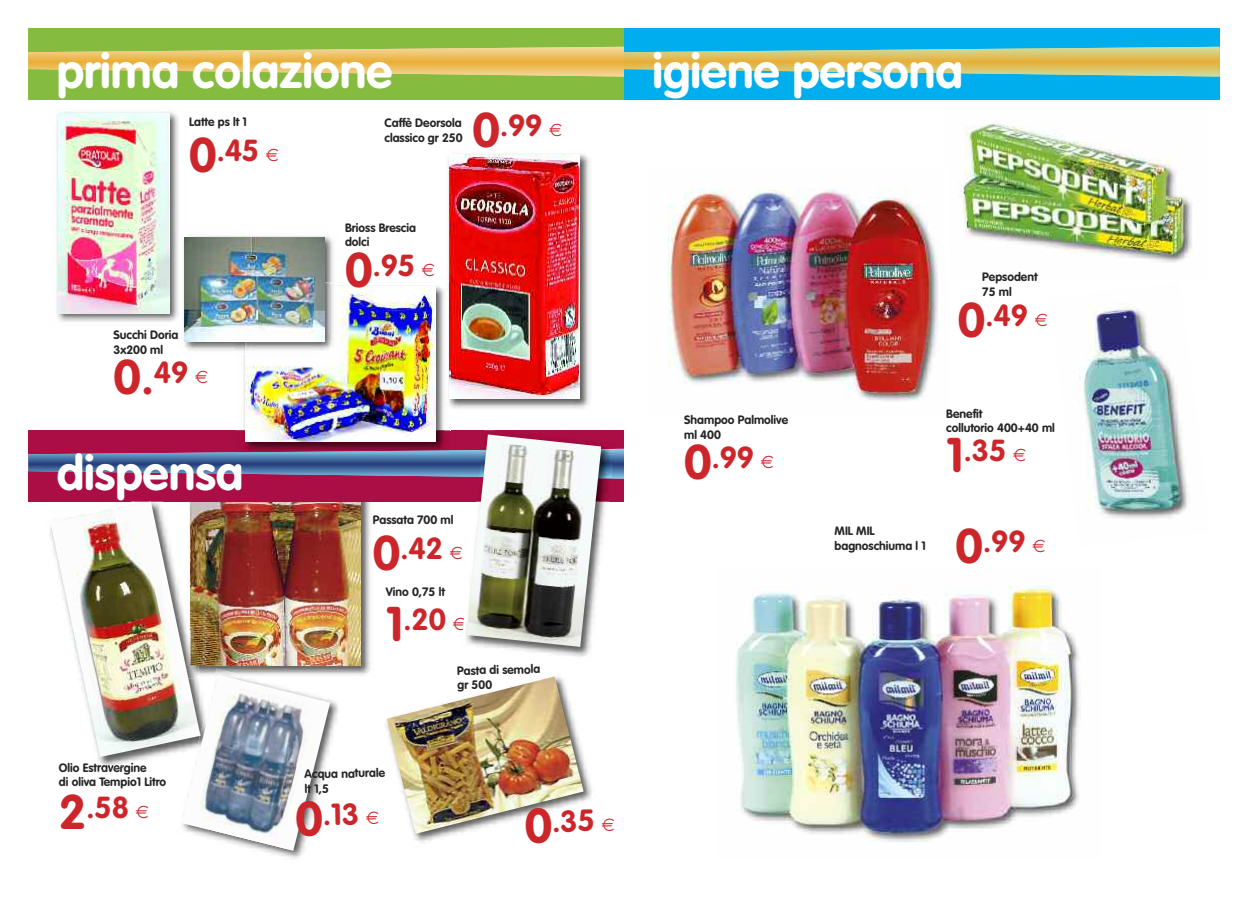
<style>
.page{position:relative;width:1248px;height:899px;background:#fff}
.page>*{position:absolute;margin:0;border:0;box-sizing:border-box;transform-origin:0 0}
.t1{font:700 48px "VAG Rounded";color:#fff}
.t2{font:700 48px "VAG Rounded";color:#cc262b}
.t3{font:700 30px "VAG Rounded";color:#cc262b}
.t4{font:700 12px/14.4px "VAG Rounded";color:#272627}
.s1{font-size:48px}
</style>
<div class="page">
<img style="left:207px;top:501px;width:167px;height:175px">
<img style="left:207px;top:501px;width:154px;height:164px">
<div style="left:28px;top:430px;width:596px;height:71px;background:#ab0e45"></div>
<svg style="left:28px;top:449px;width:596px;height:29px"></svg>
<div style="left:28px;top:28px;width:596px;height:71px;background:#85bc3f"></div>
<img style="left:56px;top:112px;width:123px;height:210px">
<img style="left:58px;top:113px;width:112px;height:200px">
<img style="left:448px;top:154px;width:142px;height:255px">
<img style="left:449px;top:154px;width:130px;height:244px">
<img style="left:236px;top:282px;width:214px;height:168px">
<img style="left:236px;top:450px;width:214px;height:4px">
<img style="left:449px;top:282px;width:1px;height:116px">
<img style="left:245px;top:287px;width:191px;height:154px">
<img style="left:183px;top:236px;width:150px;height:115px">
<img style="left:236px;top:282px;width:101px;height:73px">
<img style="left:185px;top:237px;width:139px;height:104px">
<img style="left:461px;top:501px;width:148px;height:156px">
<img style="left:484px;top:430px;width:131px;height:20px">
<img style="left:601px;top:478px;width:10px;height:23px">
<img style="left:601px;top:449px;width:13px;height:29px">
<img style="left:466px;top:434px;width:135px;height:213px">
<img style="left:44px;top:501px;width:163px;height:264px">
<img style="left:96px;top:762px;width:34px;height:9px">
<img style="left:50px;top:501px;width:150px;height:256px">
<img style="left:175px;top:678px;width:164px;height:181px">
<img style="left:214px;top:668px;width:41px;height:6px">
<img style="left:182px;top:674px;width:148px;height:176px">
<img style="left:413px;top:755px;width:179px;height:87px">
<img style="left:386px;top:676px;width:197px;height:157px">
<div style="left:624px;top:28px;width:595px;height:71px;background:#00aded"></div>
<svg style="left:28px;top:47px;width:1191px;height:30px"></svg>
<img style="left:668px;top:189px;width:267px;height:211px">
<img style="left:1079px;top:303px;width:108px;height:216px">
<img style="left:736px;top:586px;width:345px;height:256px">
<img style="left:958px;top:121px;width:234px;height:142px">
<svg style="left:461px;top:547px;width:1px;height:12px"></svg>
<svg style="left:461px;top:617px;width:4px;height:13px"></svg>
<h1 class="t1" style="left:57px;top:51px;width:337px">prima colazione</h1>
<p class="t4" style="left:189px;top:116px;width:59px">Latte ps lt 1</p>
<h2 class="t3" style="left:189px;top:138px;width:72px"><span class="s1">0</span>.45</h2>
<p class="t4" style="left:384px;top:117px;width:80px">Caffè Deorsola classico gr 250</p>
<h2 class="t3" style="left:472px;top:113px;width:72px"><span class="s1">0</span>.99</h2>
<p class="t4" style="left:113px;top:329px;width:66px">Succhi Doria<br>3x200 ml</p>
<h1 class="t2" style="left:113px;top:357px;width:76px">0.<sup>49</sup></h1>
<h1 class="t1" style="left:57px;top:453px;width:188px">dispensa</h1>
<p class="t4" style="left:59px;top:761px;width:109px">Olio Estravergine<br>di oliva Tempio1 Litro</p>
<h2 class="t3" style="left:59px;top:794px;width:72px"><span class="s1">2</span>.58</h2>
<p class="t4" style="left:345px;top:221px;width:72px">Brioss Brescia dolci</p>
<h2 class="t3" style="left:345px;top:252px;width:72px"><span class="s1">0</span>.95</h2>
<p class="t4" style="left:373px;top:513px;width:82px">Passata 700 ml</p>
<h2 class="t3" style="left:373px;top:536px;width:72px"><span class="s1">0</span>.42</h2>
<p class="t4" style="left:386px;top:585px;width:61px">Vino 0,75 lt</p>
<h2 class="t3" style="left:386px;top:606px;width:62px"><span class="s1">1</span>.20</h2>
<p class="t4" style="left:304px;top:767px;width:82px;rotate:-1deg">Acqua naturale lt 1,5</p>
<h2 class="t3" style="left:295px;top:802px;width:65px;rotate:-1deg"><span class="s1">0</span>.13</h2>
<p class="t4" style="left:457px;top:664px;width:85px;rotate:-1deg">Pasta di semola gr 500</p>
<h2 class="t3" style="left:524px;top:809px;width:72px;rotate:-1deg"><span class="s1">0</span>.35</h2>
<h1 class="t1" style="left:652px;top:51px;width:312px">igiene persona</h1>
<p class="t4" style="left:684px;top:413px;width:106px">Shampoo Palmolive ml 400</p>
<h2 class="t3" style="left:684px;top:445px;width:72px"><span class="s1">0</span>.99</h2>
<p class="t4" style="left:982px;top:271px;width:57px">Pepsodent<br>75 ml</p>
<h2 class="t3" style="left:957px;top:303px;width:72px"><span class="s1">0</span>.49</h2>
<p class="t4" style="left:946px;top:407px;width:110px">Benefit<br>collutorio 400+40 ml</p>
<h2 class="t3" style="left:946px;top:438px;width:62px"><span class="s1">1</span>.35</h2>
<p class="t4" style="left:834px;top:524px;width:93px">MIL MIL bagnoschiuma l 1</p>
<h2 class="t3" style="left:955px;top:528px;width:72px"><span class="s1">0</span>.99</h2>
</div>
